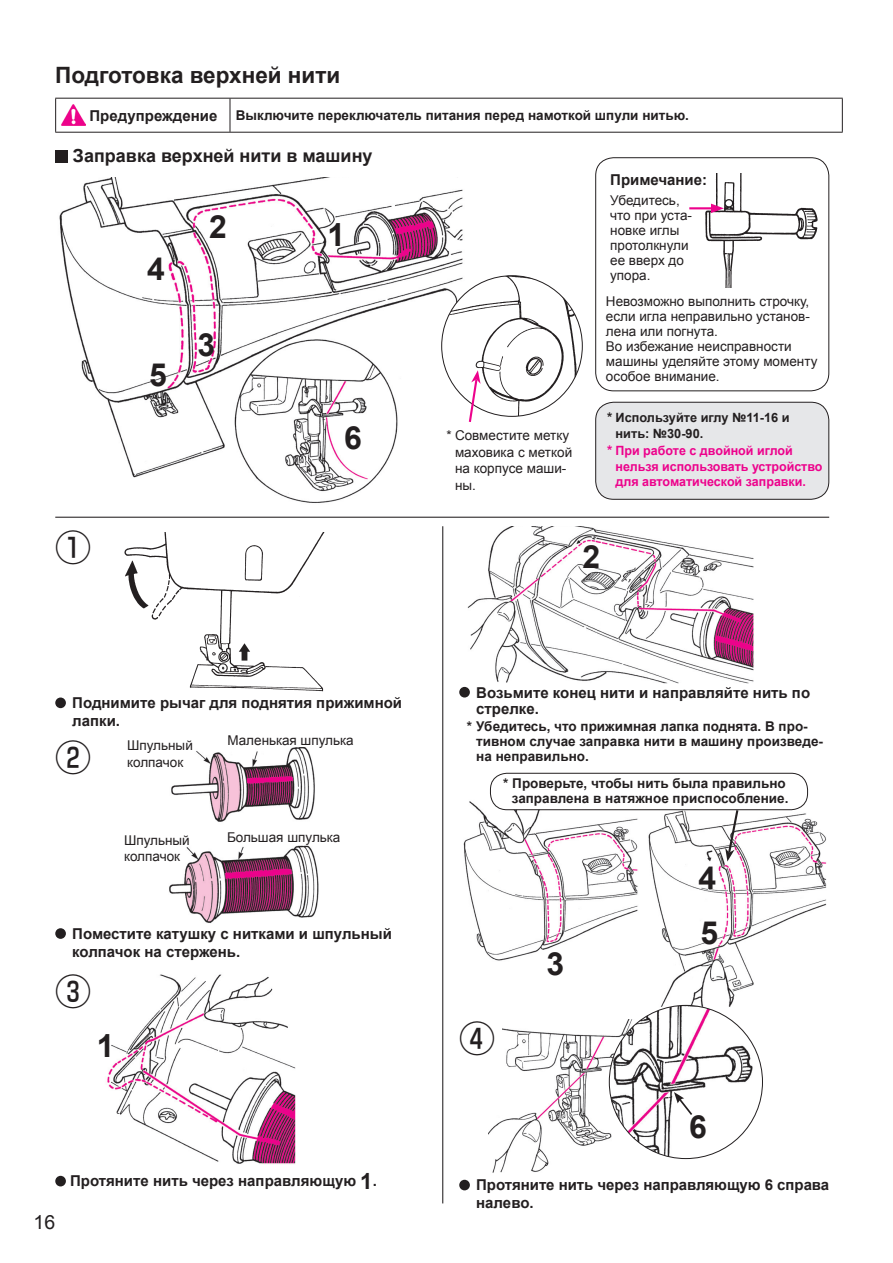
<style>
.page{position:relative;width:893px;height:1263px;background:#fff}
.page>*{position:absolute;margin:0;border:0;box-sizing:border-box;transform-origin:0 0}
.t1{font:500 36px "Shin Go Pro";color:#231f20}
.t2{font:700 31.95px/54.6px "Arial";color:#231f20}
.t3{font:700 22.5px "Arial";color:#231f20}
.t4{font:19.5px "Arial";color:#231f20}
.t5{font:700 18px "Arial";color:#231f20}
.t6{font:700 15px/18px "Arial";color:#231f20}
.t7{font:13.5px/15px "Arial";color:#231f20}
.t8{font:700 13.5px/15px "Arial";color:#231f20}
.t9{font:700 12.75px "Arial";letter-spacing:-.005em;color:#ed028c}
.t10{font:700 12.75px "Arial";color:#231f20}
.s1{font-size:13.5px}
.s2{font-size:22.35px}
</style>
<div class="page">
<div style="left:595px;top:157px;width:234px;height:234px;border:1px solid #231f20;border-radius:18px"></div>
<div style="left:596px;top:402px;width:233px;height:97px;background:#e6e7e9;border-radius:18px"></div>
<div style="left:595px;top:402px;width:234px;height:98px;border:1px solid #231f20;border-radius:18px"></div>
<img style="left:59px;top:177px;width:406px;height:301px">
<img style="left:231px;top:337px;width:170px;height:166px">
<img style="left:698px;top:173px;width:120px;height:115px">
<hr style="left:689px;top:207px;width:26px;height:2px;background:#ed028c">
<svg style="left:711px;top:204px;width:13px;height:9px"></svg>
<hr style="left:55px;top:98px;width:175px;height:1px;background:#231f20">
<hr style="left:55px;top:99px;width:1px;height:33px;background:#231f20">
<hr style="left:230px;top:98px;width:613px;height:1px;background:#231f20">
<hr style="left:230px;top:99px;width:1px;height:33px;background:#231f20">
<hr style="left:842px;top:99px;width:1px;height:33px;background:#231f20">
<hr style="left:55px;top:132px;width:175px;height:1px;background:#231f20">
<hr style="left:230px;top:132px;width:613px;height:1px;background:#231f20">
<img style="left:62px;top:105px;width:23px;height:20px">
<img style="left:124px;top:533px;width:200px;height:159px">
<div style="left:55px;top:697px;width:11px;height:11px;background:#231f20;border-radius:50%"></div>
<div style="left:55px;top:928px;width:11px;height:11px;background:#231f20;border-radius:50%"></div>
<img style="left:171px;top:747px;width:144px;height:75px">
<img style="left:169px;top:845px;width:150px;height:78px">
<img style="left:463px;top:798px;width:175px;height:163px">
<img style="left:467px;top:526px;width:287px;height:157px">
<img style="left:648px;top:810px;width:179px;height:197px">
<img style="left:107px;top:974px;width:189px;height:190px">
<div style="left:490px;top:773px;width:317px;height:37px;background:#fff;border-radius:16px"></div>
<div style="left:490px;top:773px;width:318px;height:37px;border:1px solid #231f20;border-radius:16px"></div>
<div style="left:55px;top:1176px;width:11px;height:10px;background:#231f20;border-radius:50%"></div>
<div style="left:459px;top:687px;width:11px;height:10px;background:#231f20;border-radius:50%"></div>
<svg style="left:725px;top:808px;width:15px;height:53px"></svg>
<hr style="left:442px;top:526px;width:1px;height:677px;background:#231f20">
<hr style="left:55px;top:517px;width:774px;height:1px;background:#231f20">
<img style="left:488px;top:1020px;width:160px;height:153px">
<img style="left:609px;top:1005px;width:153px;height:153px;border-radius:77px">
<svg style="left:674px;top:1092px;width:20px;height:25px"></svg>
<div style="left:459px;top:1180px;width:11px;height:10px;background:#231f20;border-radius:50%"></div>
<div style="left:459px;top:1020px;width:43px;height:46px;background:#fff"></div>
<img style="left:442px;top:276px;width:140px;height:140px;border-radius:70px">
<svg style="left:467px;top:370px;width:14px;height:52px"></svg>
<div style="left:55px;top:150px;width:13px;height:13px;background:#231f20"></div>
<h3 class="t3" style="left:55px;top:60px;width:286px">Подготовка верхней нити</h3>
<p class="t6" style="left:89px;top:107px;width:129px">Предупреждение</p>
<p class="t8" style="left:236px;top:108px;width:455px">Выключите переключатель питания перед намоткой шпули нитью.</p>
<h3 class="t5" style="left:73px;top:144px;width:301px">Заправка верхней нити в машину</h3>
<h1 class="t1" style="left:55px;top:518px;width:37px">①</h1>
<h2 class="t2" style="left:147px;top:242px;width:19px">4</h2>
<h2 class="t2" style="left:149px;top:349px;width:19px">5</h2>
<h2 class="t2" style="left:209px;top:201px;width:19px">2</h2>
<h2 class="t2" style="left:327px;top:208px;width:19px">1</h2>
<h2 class="t2" style="left:197px;top:319px;width:19px">3</h2>
<h2 class="t2" style="left:344px;top:411px;width:19px">6</h2>
<p class="t7" style="left:455px;top:427px;width:119px;line-height:16.5px;text-indent:-9px">* Совместите метку маховика с меткой на корпусе маши&shy;ны.</p>
<p class="t6" style="left:610px;top:171px;width:98px">Примечание:</p>
<p class="t7" style="left:610px;top:193px;width:83px">Убедитесь, что при уста&shy;новке иглы протолкнули ее вверх до упора.</p>
<p class="t7" style="left:606px;top:294px;width:213px">Невозможно выполнить строчку, если игла неправильно установ&shy;лена или погнута.<br>Во избежание неисправности машины уделяйте этому моменту особое внимание.</p>
<p class="t10" style="left:607px;top:409px;width:184px"><span class="s1">*</span> Используйте иглу №11-16 и</p>
<p class="t10" style="left:615px;top:425px;width:89px">нить: №30-90.</p>
<p class="t9" style="left:607px;top:442px;width:187px"><span class="s1">*</span> При работе с двойной иглой</p>
<p class="t9" style="left:615px;top:458px;width:208px">нельзя использовать устройство</p>
<p class="t9" style="left:615px;top:473px;width:192px">для автоматической заправки.</p>
<h2 class="t2" style="left:583px;top:531px;width:19px">2</h2>
<p class="t6" style="left:72px;top:694px;width:331px">Поднимите рычаг для поднятия прижимной лапки.</p>
<h1 class="t1" style="left:55px;top:727px;width:37px">②</h1>
<p class="t7" style="left:127px;top:738px;width:67px">Шпульный</p>
<p class="t7" style="left:228px;top:733px;width:128px">Mаленькaя шпулькa</p>
<p class="t7" style="left:127px;top:754px;width:58px">колпачок</p>
<p class="t7" style="left:124px;top:832px;width:67px">Шпульный</p>
<p class="t7" style="left:227px;top:830px;width:115px">Большaя шпулькa</p>
<p class="t7" style="left:124px;top:849px;width:58px">колпачок</p>
<p class="t6" style="left:72px;top:925px;width:321px">Поместите катушку с нитками и шпульный колпачок на стержень.</p>
<h1 class="t1" style="left:55px;top:961px;width:37px">③</h1>
<h2 class="t2" style="left:97px;top:1019px;width:19px">1</h2>
<h3 class="t4" style="left:34px;top:1209px;width:23px">16</h3>
<p class="t6" style="left:70px;top:1172px;width:308px">Протяните нить через направляющую <span class="s2">1</span>.</p>
<p class="t6" style="left:476px;top:684px;width:335px;line-height:16.5px">Возьмите конец нити и направляйте нить по стрелке.</p>
<p class="t8" style="left:476px;top:719px;width:348px;text-indent:-10px">* Убедитесь, что прижимная лапка поднята. В про&shy;тивном случае заправка нити в машину произведе&shy;на неправильно.</p>
<p class="t8" style="left:503px;top:777px;width:287px;text-align:right">* Проверьте, чтобы нить была правильно заправлена в натяжное приспособление.</p>
<h1 class="t1" style="left:459px;top:1008px;width:37px">④</h1>
<h2 class="t2" style="left:546px;top:938px;width:19px">3</h2>
<h2 class="t2" style="left:698px;top:851px;width:21px">4<br>5</h2>
<h2 class="t2" style="left:689px;top:1100px;width:19px">6</h2>
<p class="t6" style="left:476px;top:1176px;width:354px">Протяните нить через направляющую 6 справа налево.</p>
</div>
